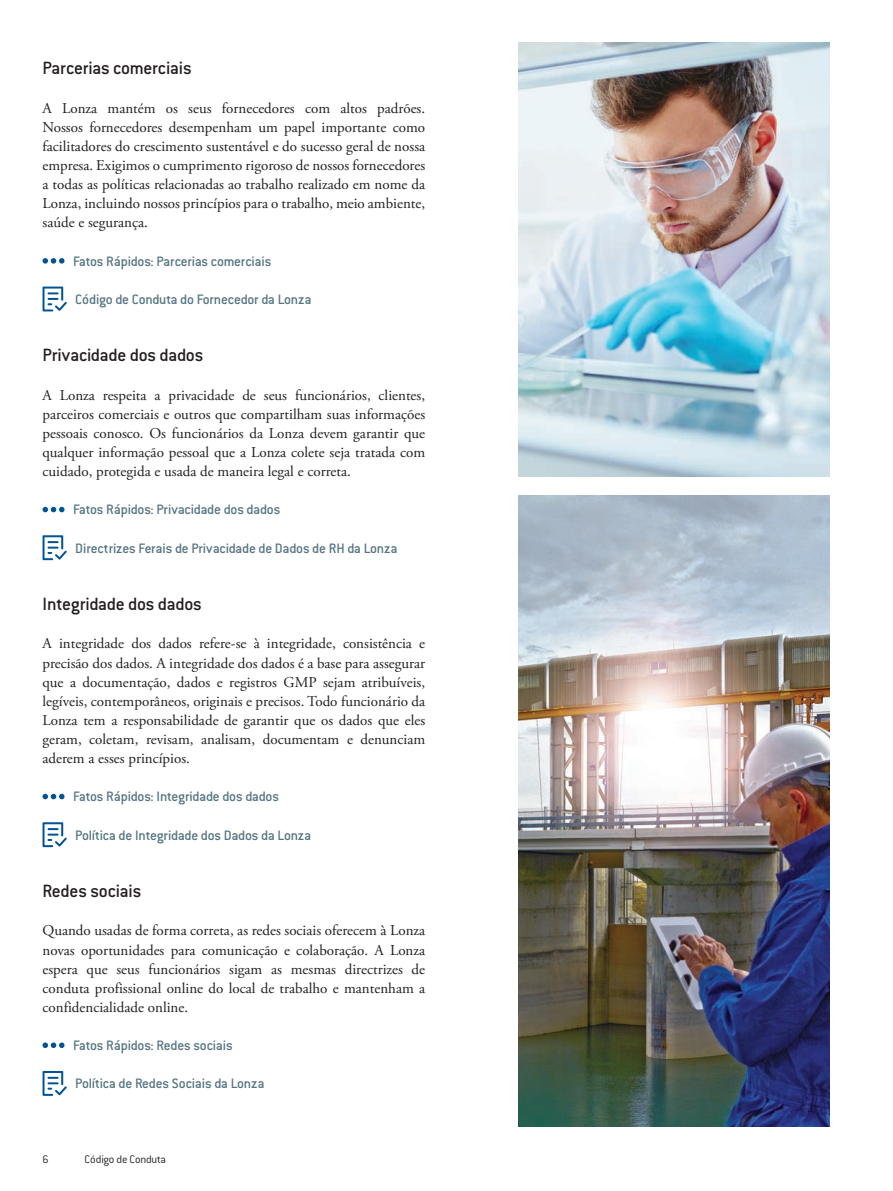
<style>
.page{position:relative;width:893px;height:1191px;background:#fff}
.page>*{position:absolute;margin:0;border:0;box-sizing:border-box;transform-origin:0 0}
.Subtitle_13pt{font:500 19.5px "Conduit ITC Std";letter-spacing:-.015em;color:#231f20}
.Body_Copy_Garamond{font:15px/19.2px "Adobe Garamond Pro";color:#231f20;text-align:justify}
.Body_Copy_Conduit_1{font:500 15px "Conduit ITC Std";letter-spacing:-.015em;color:#557482}
.Body_Copy_Garamond-2{font:500 15px "Conduit ITC Std";letter-spacing:-.015em;color:#557482}
.t1{font:300 12px "Conduit ITC Std";letter-spacing:-.015em;color:#231f20}
</style>
<div class="page">
<img style="left:519px;top:495px;width:310px;height:631px">
<img style="left:519px;top:43px;width:310px;height:433px">
<svg style="left:43px;top:258px;width:22px;height:6px"></svg>
<svg style="left:43px;top:286px;width:24px;height:25px"></svg>
<svg style="left:43px;top:507px;width:22px;height:5px"></svg>
<svg style="left:43px;top:535px;width:24px;height:25px"></svg>
<svg style="left:43px;top:794px;width:22px;height:5px"></svg>
<svg style="left:43px;top:822px;width:24px;height:25px"></svg>
<svg style="left:43px;top:1042px;width:22px;height:6px"></svg>
<svg style="left:43px;top:1071px;width:24px;height:24px"></svg>
<p class="Subtitle_13pt" style="left:43px;top:57px;width:151px">Parcerias comerciais</p>
<p class="Body_Copy_Garamond" style="left:43px;top:99px;width:384px">A Lonza mantém os seus fornecedores com altos padrões.<br>Nossos fornecedores desempenham um papel importante como facilitadores do crescimento sustentável e do sucesso geral de nossa empresa. Exigimos o cumprimento rigoroso de nossos fornecedores a todas as políticas relacionadas ao trabalho realizado em nome da Lonza, incluindo nossos princípios para o trabalho, meio ambiente, saúde e segurança.</p>
<p class="Body_Copy_Conduit_1" style="left:73px;top:252px;width:200px">Fatos Rápidos: Parcerias comerciais</p>
<p class="Body_Copy_Conduit_1" style="left:75px;top:290px;width:238px">Código de Conduta do Fornecedor da Lonza</p>
<p class="Subtitle_13pt" style="left:43px;top:343px;width:162px">Privacidade dos dados</p>
<p class="Body_Copy_Garamond" style="left:43px;top:386px;width:384px">A Lonza respeita a privacidade de seus funcionários, clientes, parceiros comerciais e outros que compartilham suas informações pessoais conosco. Os funcionários da Lonza devem garantir que qualquer informação pessoal que a Lonza colete seja tratada com cuidado, protegida e usada de maneira legal e correta.</p>
<p class="Body_Copy_Conduit_1" style="left:73px;top:501px;width:209px">Fatos Rápidos: Privacidade dos dados</p>
<p class="Body_Copy_Conduit_1" style="left:75px;top:539px;width:324px">Directrizes Ferais de Privacidade de Dados de RH da Lonza</p>
<p class="Subtitle_13pt" style="left:43px;top:592px;width:161px">Integridade dos dados</p>
<p class="Body_Copy_Garamond" style="left:43px;top:634px;width:384px">A integridade dos dados refere-se à integridade, consistência e precisão dos dados. A integridade dos dados é a base para assegurar que a documentação, dados e registros GMP sejam atribuíveis, legíveis, contemporâneos, originais e precisos. Todo funcionário da Lonza tem a responsabilidade de garantir que os dados que eles geram, coletam, revisam, analisam, documentam e denunciam aderem a esses princípios.</p>
<p class="Body_Copy_Conduit_1" style="left:73px;top:787px;width:207px">Fatos Rápidos: Integridade dos dados</p>
<p class="Body_Copy_Conduit_1" style="left:75px;top:826px;width:238px">Política de Integridade dos Dados da Lonza</p>
<p class="Subtitle_13pt" style="left:43px;top:879px;width:101px">Redes sociais</p>
<p class="Body_Copy_Garamond" style="left:43px;top:921px;width:384px">Quando usadas de forma correta, as redes sociais oferecem à Lonza novas oportunidades para comunicação e colaboração. A Lonza espera que seus funcionários sigam as mesmas directrizes de conduta profissional online do local de trabalho e mantenham a confidencialidade online.</p>
<p class="Body_Copy_Conduit_1" style="left:73px;top:1036px;width:161px">Fatos Rápidos: Redes sociais</p>
<p class="Body_Copy_Garamond-2" style="left:75px;top:1074px;width:191px">Política de Redes Sociais da Lonza</p>
<p class="t1" style="left:43px;top:1151px;width:8px">6</p>
<p class="t1" style="left:85px;top:1151px;width:83px">Código de Conduta</p>
</div>
